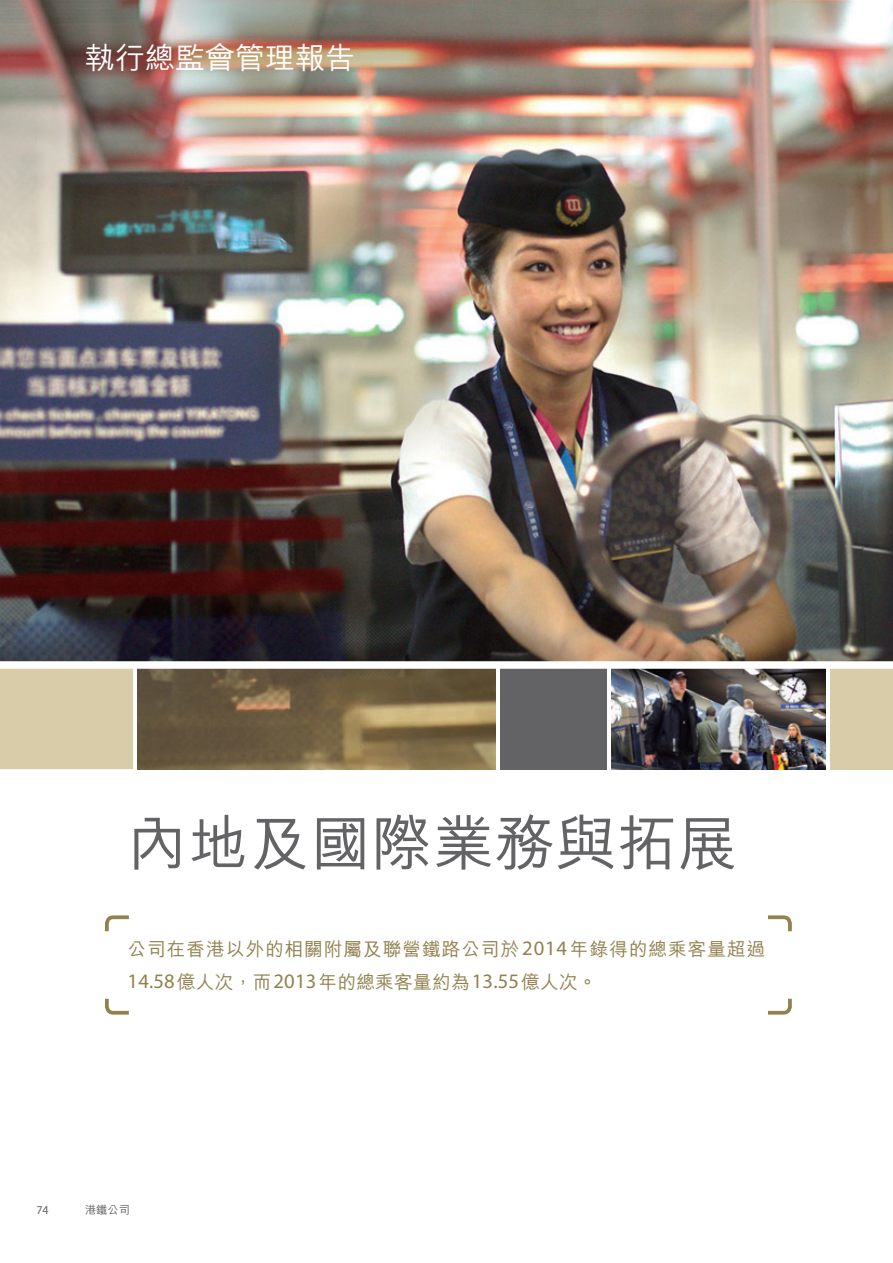
<style>
.page{position:relative;width:893px;height:1263px;background:#fff}
.page>*{position:absolute;margin:0;border:0;box-sizing:border-box;transform-origin:0 0}
.t1{font:500 60px "M Hei HK";letter-spacing:.02em;color:#636366}
.t2{font:500 30px "M Hei HK";color:#fff}
.t3{font:500 18.75px/33px "M Hei HK";letter-spacing:.045em;color:#91814f}
.t4{font:12px "Myriad Pro";color:#636366}
.t5{font:500 11.25px "M Hei HK";color:#636366}
.s1{font-family:"Myriad Pro";font-weight:400;font-size:20.7px}
</style>
<div class="page">
<img style="left:138px;top:672px;width:358px;height:97px">
<div style="left:500px;top:664px;width:107px;height:105px;background:#636366"></div>
<img style="left:611px;top:672px;width:215px;height:97px">
<div style="left:0;top:672px;width:133px;height:97px;background:#d8cda8"></div>
<div style="left:830px;top:664px;width:63px;height:105px;background:#d8cda8"></div>
<img style="left:0;top:0;width:893px;height:672px">
<svg style="left:105px;top:915px;width:24px;height:17px"></svg>
<svg style="left:768px;top:915px;width:24px;height:17px"></svg>
<svg style="left:768px;top:998px;width:24px;height:17px"></svg>
<svg style="left:105px;top:998px;width:24px;height:17px"></svg>
<h2 class="t2" style="left:85px;top:36px;width:271px">執行總監會管理報告</h2>
<h1 class="t1" style="left:128px;top:800px;width:612px">內地及國際業務與拓展</h1>
<p class="t3" style="left:128px;top:931px;width:639px">公司在香港以外的相關附屬及聯營鐵路公司於<span class="s1">2014</span>年錄得的總乘客量超過<br><span class="s1">14.58</span>億人次，而<span class="s1">2013</span>年的總乘客量約為<span class="s1">13.55</span>億人次。</p>
<p class="t4" style="left:36px;top:1203px;width:14px">74</p>
<p class="t5" style="left:85px;top:1202px;width:46px">港鐵公司</p>
</div>
